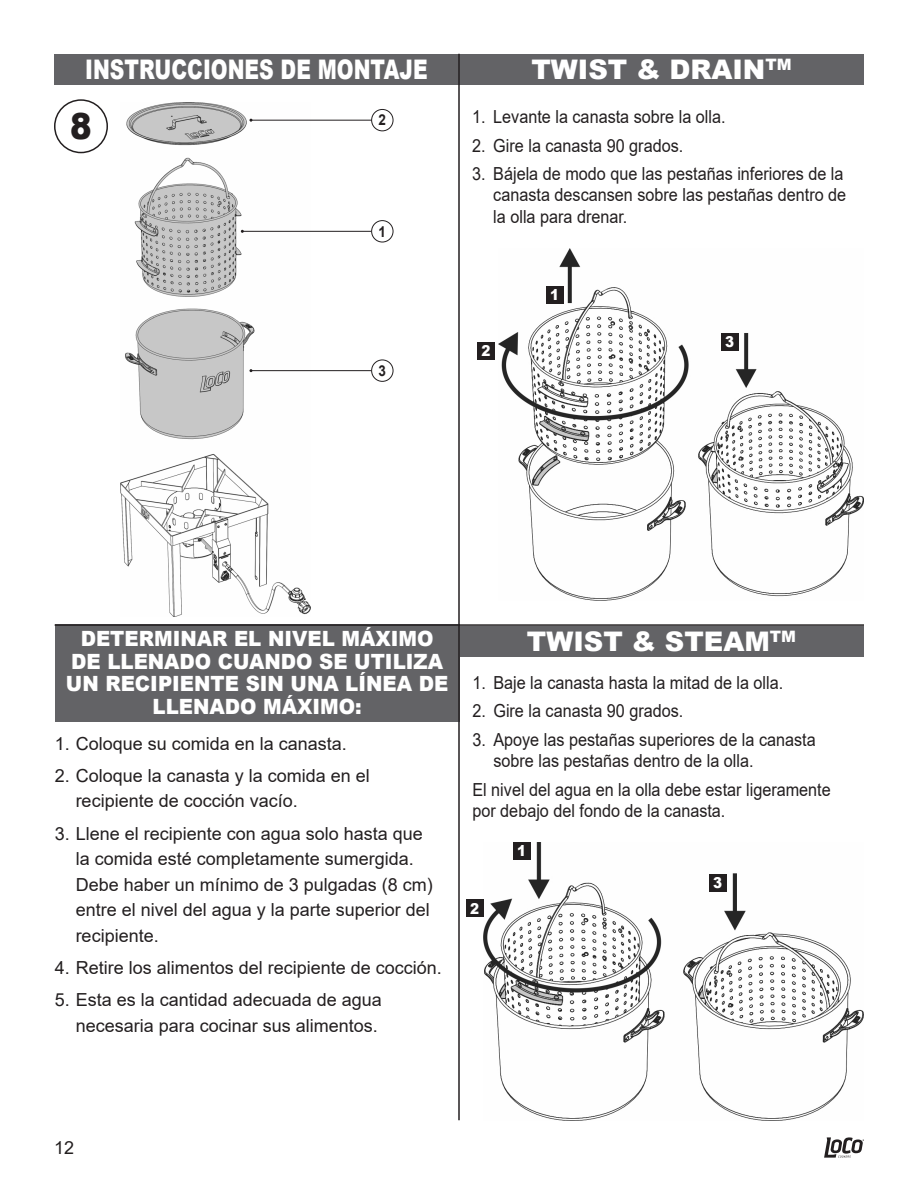
<style>
.page{position:relative;width:918px;height:1188px;background:#fff}
.page>*{position:absolute;margin:0;border:0;box-sizing:border-box;transform-origin:0 0}
.t1{font:900 36px "Arial";color:#231f20;scale:.9 1}
.t2{font:900 27px "Arial";color:#fff}
.t3{font:900 27px "Arial";color:#fff;scale:.75 1}
.t4{font:900 21px/22.5px "Arial";color:#fff;text-align:center;scale:.94 1}
.t5{font:18px/21.6px "Arial";color:#231f20;scale:.9 1}
.t6{font:18px/25.5px "Arial";color:#231f20}
.t7{font:900 15px "Arial";color:#fff;scale:.9 1}
.t8{font:700 15px "Arial";color:#231f20;scale:.9 1}
</style>
<div class="page">
<svg style="left:824px;top:1137px;width:40px;height:21px"></svg>
<img style="left:120px;top:102px;width:190px;height:514px">
<div style="left:459px;top:54px;width:405px;height:31px;background:#636366"></div>
<div style="left:54px;top:54px;width:405px;height:31px;background:#636366"></div>
<div style="left:54px;top:99px;width:54px;height:54px;border:2px solid #231f20;border-radius:50%"></div>
<hr style="left:251px;top:120px;width:138px;height:1px;background:#231f20">
<div style="left:372px;top:109px;width:21px;height:22px;background:#fff;border-radius:50%"></div>
<div style="left:371px;top:109px;width:22px;height:22px;border:1px solid #231f20;border-radius:50%"></div>
<hr style="left:242px;top:231px;width:129px;height:1px;background:#231f20">
<div style="left:371px;top:220px;width:22px;height:22px;border:1px solid #231f20;border-radius:50%"></div>
<hr style="left:251px;top:370px;width:120px;height:1px;background:#231f20">
<div style="left:371px;top:360px;width:22px;height:22px;border:1px solid #231f20;border-radius:50%"></div>
<img style="left:498px;top:249px;width:366px;height:352px">
<div style="left:546px;top:286px;width:17px;height:17px;background:#231f20"></div>
<div style="left:477px;top:342px;width:18px;height:17px;background:#231f20"></div>
<div style="left:721px;top:333px;width:17px;height:18px;background:#231f20"></div>
<img style="left:483px;top:843px;width:381px;height:277px">
<div style="left:513px;top:842px;width:18px;height:18px;background:#231f20"></div>
<div style="left:466px;top:900px;width:17px;height:17px;background:#231f20"></div>
<div style="left:709px;top:874px;width:17px;height:17px;background:#231f20"></div>
<div style="left:55px;top:624px;width:405px;height:97px;background:#636366"></div>
<div style="left:459px;top:626px;width:405px;height:31px;background:#636366"></div>
<hr style="left:459px;top:624px;width:405px;height:2px;background:#231f20">
<hr style="left:55px;top:624px;width:405px;height:2px;background:#231f20">
<hr style="left:458px;top:54px;width:2px;height:1066px;background:#231f20">
<p class="t3" style="left:85px;top:50px;width:458px">INSTRUCCIONES DE MONTAJE</p>
<p class="t1" style="left:70px;top:100px;width:26px">8</p>
<p class="t8" style="left:379px;top:110px;width:10px">2</p>
<p class="t8" style="left:379px;top:221px;width:10px">1</p>
<p class="t8" style="left:379px;top:360px;width:10px">3</p>
<p class="t2" style="left:531px;top:50px;width:262px">TWIST &amp; DRAIN<sup>TM</sup></p>
<p class="t5" style="left:472px;top:106px;width:283px">1. Levante la canasta sobre la olla.</p>
<p class="t5" style="left:472px;top:134px;width:236px">2. Gire la canasta 90 grados.</p>
<p class="t5" style="left:493px;top:163px;width:394px;text-indent:-21px">3. Bájela de modo que las pestañas inferiores de la canasta descansen sobre las pestañas dentro de la olla para drenar.</p>
<p class="t7" style="left:482px;top:340px;width:12px">2</p>
<p class="t7" style="left:550px;top:284px;width:12px">1</p>
<p class="t7" style="left:725px;top:331px;width:12px">3</p>
<p class="t4" style="left:66px;top:627px;width:408px">DETERMINAR EL NIVEL MÁXIMO<br>DE LLENADO CUANDO SE UTILIZA<br>UN RECIPIENTE SIN UNA LÍNEA DE<br>LLENADO MÁXIMO:</p>
<p class="t2" style="left:527px;top:622px;width:271px">TWIST &amp; STEAM<sup>TM</sup></p>
<p class="t5" style="left:472px;top:672px;width:347px">1. Baje la canasta hasta la mitad de la olla.</p>
<p class="t5" style="left:472px;top:700px;width:236px">2. Gire la canasta 90 grados.</p>
<p class="t5" style="left:493px;top:729px;width:360px;text-indent:-21px">3. Apoye las pestañas superiores de la canasta sobre las pestañas dentro de la olla.</p>
<p class="t5" style="left:472px;top:779px;width:400px">El nivel del agua en la olla debe estar ligeramente por debajo del fondo de la canasta.</p>
<p class="t6" style="left:55px;top:730px;width:294px">1. Coloque su comida en la canasta.</p>
<p class="t6" style="left:76px;top:763px;width:296px;text-indent:-21px">2. Coloque la canasta y la comida en el recipiente de cocción vacío.</p>
<p class="t6" style="left:76px;top:820px;width:359px;text-indent:-21px">3. Llene el recipiente con agua solo hasta que la comida esté completamente sumergida.<br>Debe haber un mínimo de 3 pulgadas (8 cm) entre el nivel del agua y la parte superior del recipiente.</p>
<p class="t6" style="left:55px;top:955px;width:389px">4. Retire los alimentos del recipiente de cocción.</p>
<p class="t6" style="left:55px;top:987px;width:329px;text-align:right">5. Esta es la cantidad adecuada de agua necesaria para cocinar sus alimentos.</p>
<p class="t7" style="left:517px;top:840px;width:12px">1</p>
<p class="t7" style="left:713px;top:872px;width:12px">3</p>
<p class="t7" style="left:470px;top:898px;width:12px">2</p>
<p class="t6" style="left:54px;top:1135px;width:22px">12</p>
</div>
